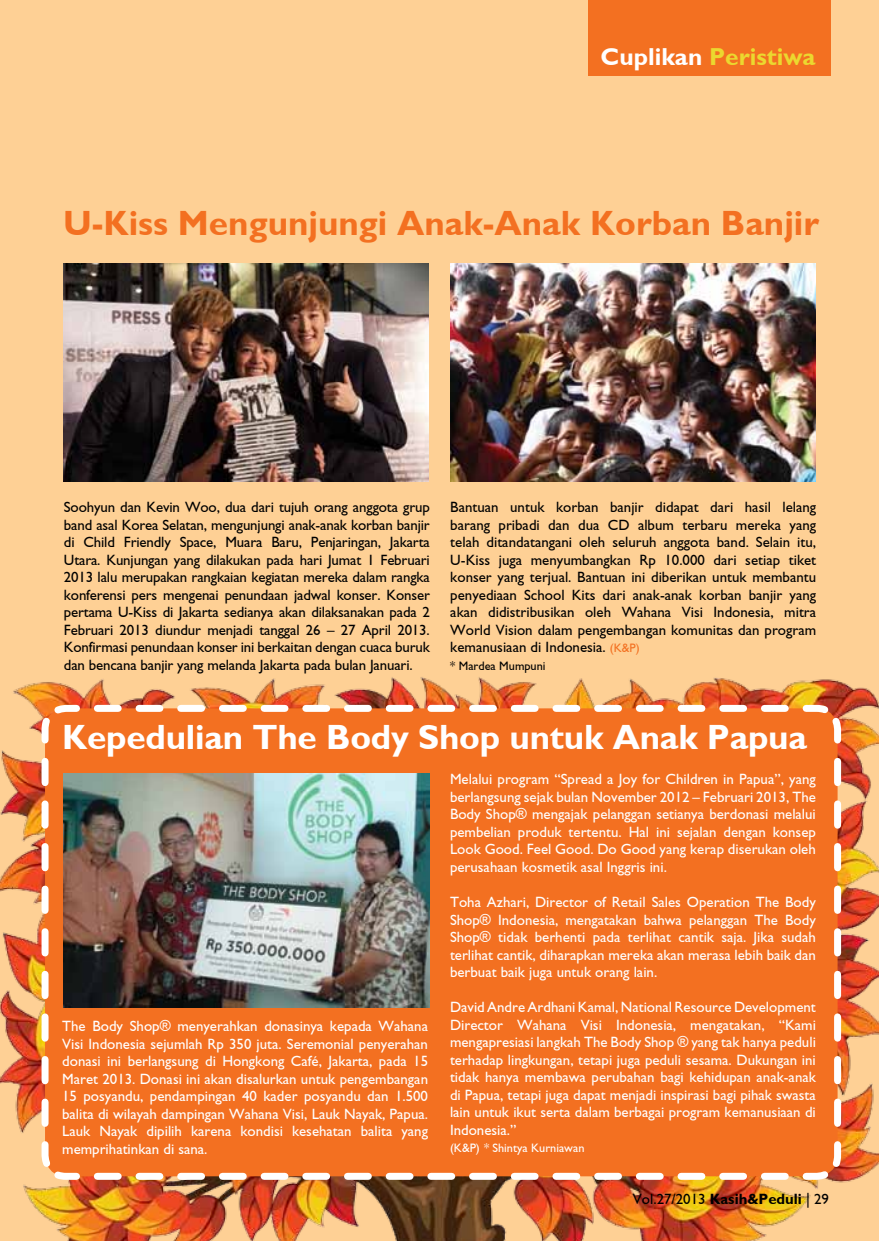
<style>
.page{position:relative;width:879px;height:1241px;background:#fff}
.page>*{position:absolute;margin:0;border:0;box-sizing:border-box;transform-origin:0 0}
.t1{font:700 35px "Gill Sans";color:#f37021}
.t2{font:700 35px "Gill Sans";letter-spacing:-.005em;color:#fff}
.t3{font:700 24.5px "Gill Sans";color:#ebd82f}
.t4{font:14.88px/17.5px "Gill Sans";color:#fff;text-align:justify}
.t5{font:14.88px/17.5px "Gill Sans";color:#000;text-align:justify}
.t6{font:12.25px "Gill Sans";color:#fff}
.t7{font:12.25px "Gill Sans";color:#000}
.s1{color:#fff}
.s2{font-size:12.25px;color:#f37021}
.s3{font-weight:700}
</style>
<div class="page">
<div style="left:0;top:0;width:878px;height:1240px;background:#fed095"></div>
<img style="left:0;top:677px;width:878px;height:563px">
<div style="left:587px;top:0;width:243px;height:76px;background:#f37021"></div>
<img style="left:450px;top:264px;width:364px;height:217px">
<svg style="left:38px;top:701px;width:806px;height:482px;background:#f1742a"></svg>
<img style="left:64px;top:773px;width:365px;height:234px">
<img style="left:64px;top:264px;width:365px;height:217px">
<h2 class="t3" style="left:600px;top:42px;width:216px"><span class="s1">Cuplikan</span> Peristiwa</h2>
<h1 class="t1" style="left:63px;top:202px;width:757px">U-Kiss Mengunjungi Anak-Anak Korban Banjir</h1>
<p class="t5" style="left:64px;top:498px;width:367px">Soohyun dan Kevin Woo, dua dari tujuh orang anggota grup band asal Korea Selatan, mengunjungi anak-anak korban banjir di Child Friendly Space, Muara Baru, Penjaringan, Jakarta Utara. Kunjungan yang dilakukan pada hari Jumat 1 Februari 2013 lalu merupakan rangkaian kegiatan mereka dalam rangka konferensi pers mengenai penundaan jadwal konser. Konser pertama U-Kiss di Jakarta sedianya akan dilaksanakan pada 2<br>Februari 2013 diundur menjadi tanggal 26 – 27 April 2013.<br>Konfirmasi penundaan konser ini berkaitan dengan cuaca buruk dan bencana banjir yang melanda Jakarta pada bulan Januari.</p>
<p class="t5" style="left:450px;top:498px;width:367px">Bantuan untuk korban banjir didapat dari hasil lelang barang pribadi dan dua CD album terbaru mereka yang telah ditandatangani oleh seluruh anggota band. Selain itu, U-Kiss juga menyumbangkan Rp 10.000 dari setiap tiket konser yang terjual. Bantuan ini diberikan untuk membantu penyediaan School Kits dari anak-anak korban banjir yang akan didistribusikan oleh Wahana Visi Indonesia, mitra World Vision dalam pengembangan komunitas dan program kemanusiaan di Indonesia. <span class="s2">(K&amp;P)</span></p>
<p class="t7" style="left:450px;top:658px;width:97px">* Mardea Mumpuni</p>
<h1 class="t2" style="left:62px;top:716px;width:745px">Kepedulian The Body Shop untuk Anak Papua</h1>
<p class="t4" style="left:62px;top:1017px;width:367px">The Body Shop® menyerahkan donasinya kepada Wahana Visi Indonesia sejumlah Rp 350 juta. Seremonial penyerahan donasi ini berlangsung di Hongkong Café, Jakarta, pada 15<br>Maret 2013. Donasi ini akan disalurkan untuk pengembangan 15 posyandu, pendampingan 40 kader posyandu dan 1.500 balita di wilayah dampingan Wahana Visi, Lauk Nayak, Papua.<br>Lauk Nayak dipilih karena kondisi kesehatan balita yang memprihatinkan di sana.</p>
<p class="t4" style="left:450px;top:770px;width:367px">Melalui program “Spread a Joy for Children in Papua”, yang berlangsung sejak bulan November 2012 – Februari 2013, The Body Shop® mengajak pelanggan setianya berdonasi melalui pembelian produk tertentu. Hal ini sejalan dengan konsep Look Good. Feel Good. Do Good yang kerap diserukan oleh perusahaan kosmetik asal Inggris ini.</p>
<p class="t4" style="left:450px;top:893px;width:367px">Toha Azhari, Director of Retail Sales Operation The Body Shop® Indonesia, mengatakan bahwa pelanggan The Body Shop® tidak berhenti pada terlihat cantik saja. Jika sudah terlihat cantik, diharapkan mereka akan merasa lebih baik dan berbuat baik juga untuk orang lain.</p>
<p class="t4" style="left:450px;top:998px;width:367px">David Andre Ardhani Kamal, National Resource Development Director Wahana Visi Indonesia, mengatakan, “Kami mengapresiasi langkah The Body Shop ® yang tak hanya peduli terhadap lingkungan, tetapi juga peduli sesama. Dukungan ini tidak hanya membawa perubahan bagi kehidupan anak-anak di Papua, tetapi juga dapat menjadi inspirasi bagi pihak swasta lain untuk ikut serta dalam berbagai program kemanusiaan di Indonesia.”</p>
<p class="t6" style="left:450px;top:1140px;width:136px">(K&amp;P) * Shintya Kurniawan</p>
<p class="t5" style="left:632px;top:1190px;width:197px">Vol.27/2013 <span class="s3">Kasih&amp;Peduli</span> | 29</p>
</div>
